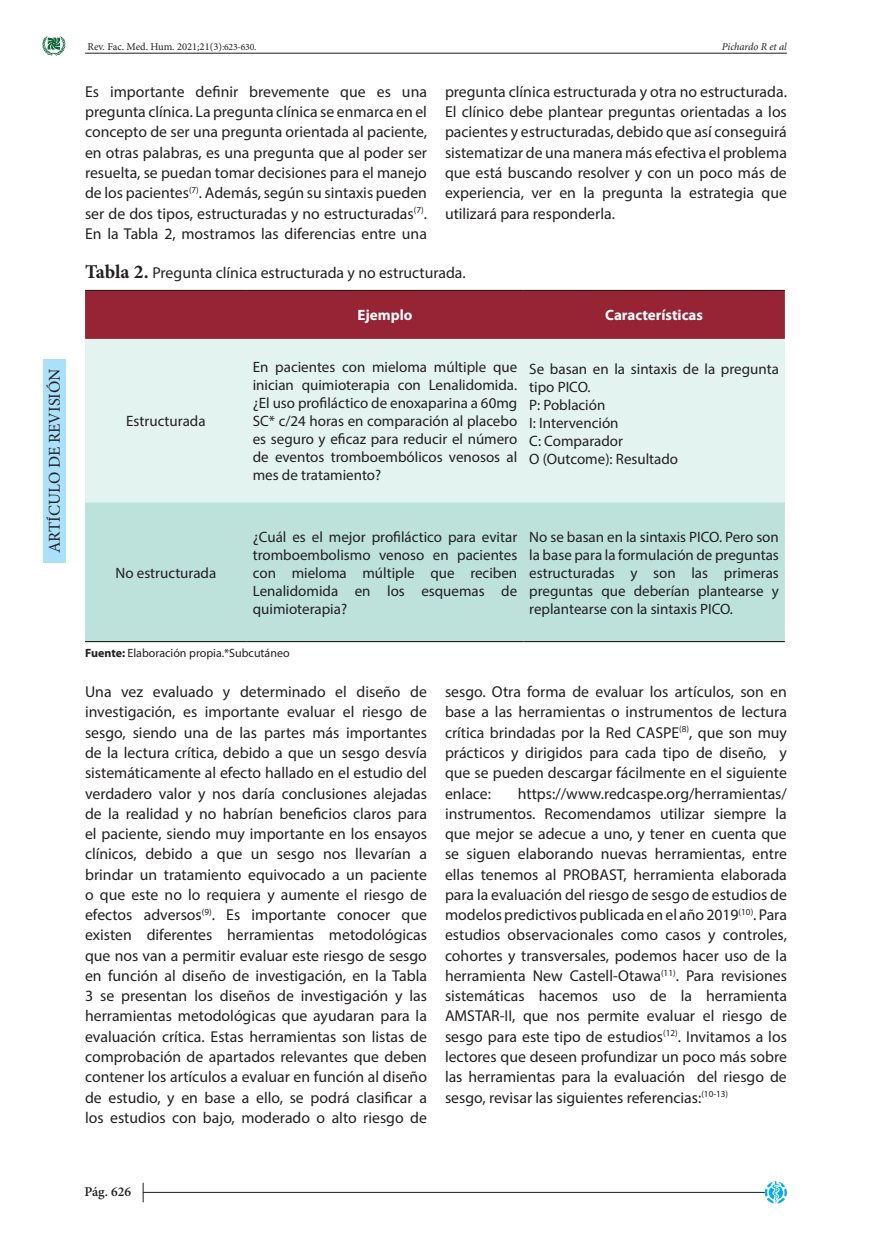
<style>
.page{position:relative;width:872px;height:1234px;background:#fff}
.page>*{position:absolute;margin:0;border:0;box-sizing:border-box;transform-origin:0 0}
.t1{font:16.5px "Minion Pro";letter-spacing:-.01em;color:#231f20}
.PARRAFO_OK{font:15.75px/20.2px "Myriad Pro";color:#231f20;text-align:justify}
.TEXTO_CUADRO{font:15px/18px "Myriad Pro";color:#231f20;text-align:justify}
.TITU_CUADRO{font:700 15px "Myriad Pro";color:#fff}
.t2{font:600 13.5px "Minion Pro";color:#231f20}
.TEXTO_CUADRO-2{font:12px "Myriad Pro";color:#231f20}
.t3{font:10.5px "Minion Pro";color:#231f20}
.t4{font:italic 10.5px "Minion Pro";letter-spacing:-.005em;color:#231f20}
.s1{font-size:9.75px}
.s2{font-family:"Minion Pro";font-weight:700;font-size:19.5px}
.s3{font-weight:700}
</style>
<div class="page">
<hr style="left:85px;top:53px;width:702px;height:1px;background:#231f20">
<svg style="left:42px;top:36px;width:24px;height:20px"></svg>
<div style="left:43px;top:359px;width:22px;height:203px;background:#aae0f9"></div>
<hr style="left:143px;top:1191px;width:622px;height:1px;background:#231f20">
<svg style="left:764px;top:1181px;width:23px;height:23px"></svg>
<svg style="left:143px;top:1182px;width:1px;height:19px"></svg>
<div style="left:85px;top:291px;width:700px;height:48px;background:#962435"></div>
<div style="left:85px;top:339px;width:700px;height:163px;background:#e3f3f0"></div>
<div style="left:85px;top:502px;width:700px;height:139px;background:#bde2dc"></div>
<hr style="left:85px;top:290px;width:162px;height:1px;background:#231f20">
<hr style="left:247px;top:290px;width:276px;height:1px;background:#231f20">
<hr style="left:523px;top:290px;width:262px;height:1px;background:#231f20">
<hr style="left:85px;top:641px;width:162px;height:1px;background:#231f20">
<hr style="left:247px;top:641px;width:276px;height:1px;background:#231f20">
<hr style="left:523px;top:641px;width:262px;height:1px;background:#231f20">
<p class="t1" style="left:43px;top:553px;width:185px;rotate:-90deg">ARTÍCULO DE REVISIÓN</p>
<p class="t3" style="left:87px;top:40px;width:170px">Rev. Fac. Med. Hum. 2021;21(3)<span class="s1">:623-630.</span></p>
<p class="t4" style="left:721px;top:40px;width:67px">Pichardo R et al</p>
<p class="PARRAFO_OK" style="left:85px;top:81px;width:343px">Es importante definir brevemente que es una pregunta clínica. La pregunta clínica se enmarca en el concepto de ser una pregunta orientada al paciente, en otras palabras, es una pregunta que al poder ser resuelta, se puedan tomar decisiones para el manejo de los pacientes<sup>(7)</sup>. Además, según su sintaxis pueden ser de dos tipos, estructuradas y no estructuradas<sup>(7)</sup>.<br>En la Tabla 2, mostramos las diferencias entre una</p>
<p class="PARRAFO_OK" style="left:445px;top:81px;width:343px">pregunta clínica estructurada y otra no estructurada.<br>El clínico debe plantear preguntas orientadas a los pacientes y estructuradas, debido que así conseguirá sistematizar de una manera más efectiva el problema que está buscando resolver y con un poco más de experiencia, ver en la pregunta la estrategia que utilizará para responderla.</p>
<p class="PARRAFO_OK" style="left:85px;top:263px;width:382px"><span class="s2">Tabla 2.</span> Pregunta clínica estructurada y no estructurada.</p>
<p class="TITU_CUADRO" style="left:357px;top:305px;width:56px">Ejemplo</p>
<p class="TITU_CUADRO" style="left:605px;top:305px;width:99px">Características</p>
<p class="TEXTO_CUADRO" style="left:126px;top:412px;width:81px">Estructurada</p>
<p class="TEXTO_CUADRO" style="left:253px;top:358px;width:266px">En pacientes con mieloma múltiple que inician quimioterapia con Lenalidomida. ¿El uso profiláctico de enoxaparina a 60mg SC* c/24 horas en comparación al placebo es seguro y eficaz para reducir el número de eventos tromboembólicos venosos al mes de tratamiento?</p>
<p class="TEXTO_CUADRO" style="left:529px;top:359px;width:251px">Se basan en la sintaxis de la pregunta tipo PICO.</p>
<p class="TEXTO_CUADRO" style="left:529px;top:395px;width:78px">P: Población</p>
<p class="TEXTO_CUADRO" style="left:529px;top:413px;width:91px">I: Intervención</p>
<p class="TEXTO_CUADRO" style="left:529px;top:431px;width:95px">C: Comparador</p>
<p class="TEXTO_CUADRO" style="left:529px;top:449px;width:150px">O (Outcome): Resultado</p>
<p class="TEXTO_CUADRO" style="left:253px;top:527px;width:266px">¿Cuál es el mejor profiláctico para evitar tromboembolismo venoso en pacientes con mieloma múltiple que reciben Lenalidomida en los esquemas de quimioterapia?</p>
<p class="TEXTO_CUADRO" style="left:529px;top:527px;width:251px">No se basan en la sintaxis PICO. Pero son la base para la formulación de preguntas estructuradas y son las primeras preguntas que deberían plantearse y replantearse con la sintaxis PICO.</p>
<p class="TEXTO_CUADRO-2" style="left:85px;top:645px;width:206px"><span class="s3">Fuente:</span> Elaboración propia.*Subcutáneo</p>
<p class="PARRAFO_OK" style="left:85px;top:681px;width:343px">Una vez evaluado y determinado el diseño de investigación, es importante evaluar el riesgo de sesgo, siendo una de las partes más importantes de la lectura crítica, debido a que un sesgo desvía sistemáticamente al efecto hallado en el estudio del verdadero valor y nos daría conclusiones alejadas de la realidad y no habrían beneficios claros para el paciente, siendo muy importante en los ensayos clínicos, debido a que un sesgo nos llevarían a brindar un tratamiento equivocado a un paciente o que este no lo requiera y aumente el riesgo de efectos adversos<sup>(9)</sup>. Es importante conocer que existen diferentes herramientas metodológicas que nos van a permitir evaluar este riesgo de sesgo en función al diseño de investigación, en la Tabla 3 se presentan los diseños de investigación y las herramientas metodológicas que ayudaran para la evaluación crítica. Estas herramientas son listas de comprobación de apartados relevantes que deben contener los artículos a evaluar en función al diseño de estudio, y en base a ello, se podrá clasificar a los estudios con bajo, moderado o alto riesgo de</p>
<p class="PARRAFO_OK" style="left:445px;top:681px;width:343px">sesgo. Otra forma de evaluar los artículos, son en base a las herramientas o instrumentos de lectura crítica brindadas por la Red CASPE<sup>(8)</sup>, que son muy prácticos y dirigidos para cada tipo de diseño, y que se pueden descargar fácilmente en el siguiente enlace:</p>
<p class="TEXTO_CUADRO" style="left:115px;top:563px;width:102px">No estructurada</p>
<p class="PARRAFO_OK" style="left:445px;top:782px;width:343px;text-indent:73px">https://www.redcaspe.org/herramientas/ instrumentos. Recomendamos utilizar siempre la que mejor se adecue a uno, y tener en cuenta que se siguen elaborando nuevas herramientas, entre ellas tenemos al PROBAST, herramienta elaborada para la evaluación del riesgo de sesgo de estudios de modelos predictivos publicada en el año 2019<sup>(10)</sup>. Para estudios observacionales como casos y controles, cohortes y transversales, podemos hacer uso de la herramienta New Castell-Otawa<sup>(11)</sup>. Para revisiones sistemáticas hacemos uso de la herramienta AMSTAR-II, que nos permite evaluar el riesgo de sesgo para este tipo de estudios<sup>(12)</sup>. Invitamos a los lectores que deseen profundizar un poco más sobre las herramientas para la evaluación del riesgo de sesgo, revisar las siguientes referencias:<sup>(10-13)</sup></p>
<p class="t2" style="left:84px;top:1181px;width:48px">Pág. 626</p>
</div>
